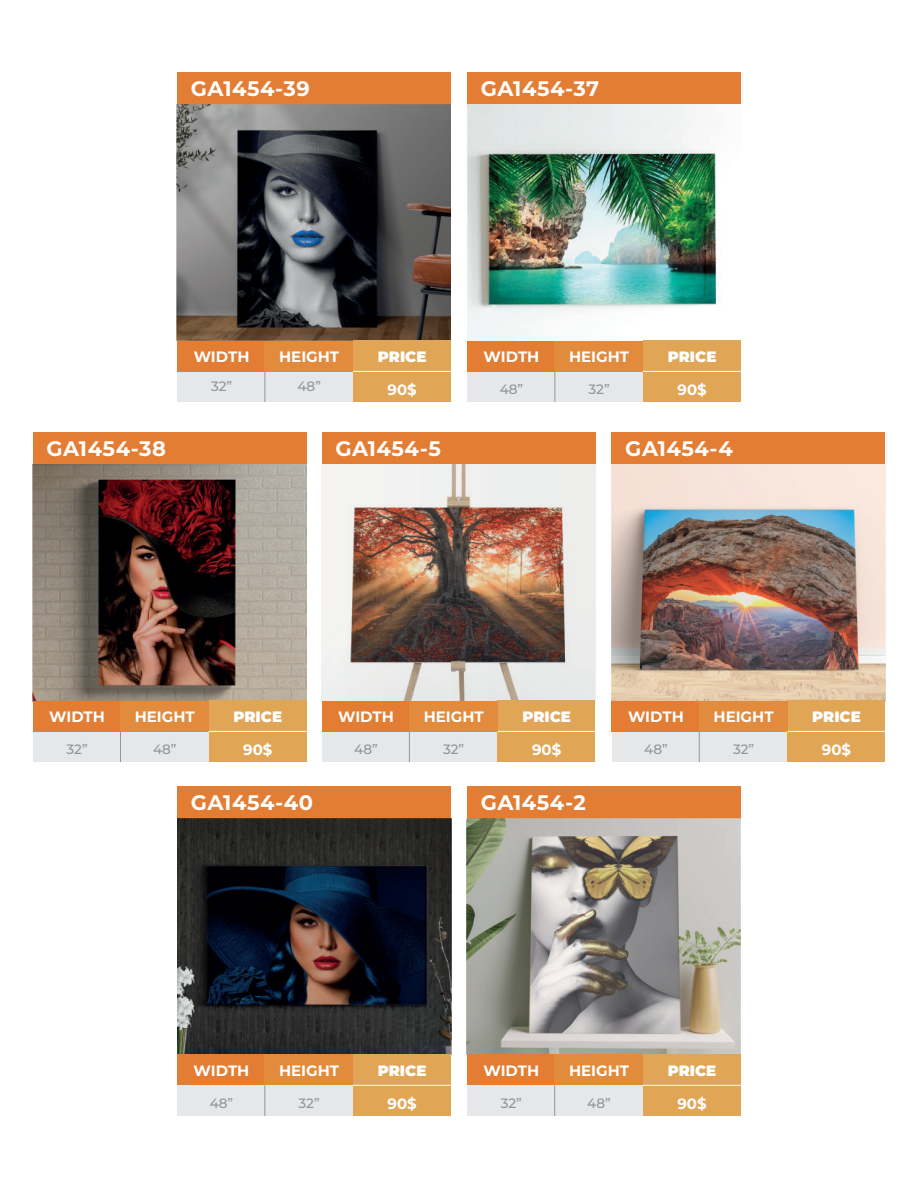
<style>
.page{position:relative;width:918px;height:1188px;background:#fff}
.page>*{position:absolute;margin:0;border:0;box-sizing:border-box;transform-origin:0 0}
.t1{font:700 21px "Montserrat";letter-spacing:.025em;color:#fff}
.t2{font:700 15px "Montserrat";color:#fff}
.t3{font:900 15px "Montserrat";color:#fff}
.t4{font:500 13.5px "Montserrat";color:#939598}
</style>
<div class="page">
<div style="left:33px;top:432px;width:273px;height:33px;background:#e27d33"></div>
<img style="left:33px;top:465px;width:274px;height:236px">
<div style="left:33px;top:731px;width:176px;height:31px;background:#e6e7e9"></div>
<div style="left:209px;top:701px;width:97px;height:61px;background:#e1a655"></div>
<div style="left:33px;top:701px;width:88px;height:30px;background:#e27d33"></div>
<div style="left:121px;top:701px;width:88px;height:30px;background:#e38b3c"></div>
<hr style="left:209px;top:731px;width:97px;height:1px;background:#fff">
<hr style="left:120px;top:731px;width:1px;height:31px;background:#939598">
<div style="left:612px;top:432px;width:273px;height:33px;background:#e27d33"></div>
<img style="left:611px;top:465px;width:274px;height:236px">
<div style="left:612px;top:731px;width:175px;height:31px;background:#e6e7e9"></div>
<div style="left:787px;top:701px;width:98px;height:61px;background:#e1a655"></div>
<div style="left:612px;top:701px;width:87px;height:30px;background:#e27d33"></div>
<div style="left:699px;top:701px;width:88px;height:30px;background:#e38b3c"></div>
<hr style="left:787px;top:731px;width:98px;height:1px;background:#fff">
<hr style="left:699px;top:731px;width:1px;height:31px;background:#939598">
<div style="left:322px;top:432px;width:273px;height:33px;background:#e27d33"></div>
<img style="left:322px;top:465px;width:274px;height:236px">
<div style="left:322px;top:731px;width:176px;height:31px;background:#e6e7e9"></div>
<div style="left:498px;top:701px;width:97px;height:61px;background:#e1a655"></div>
<div style="left:322px;top:701px;width:87px;height:30px;background:#e27d33"></div>
<div style="left:409px;top:701px;width:89px;height:30px;background:#e38b3c"></div>
<hr style="left:498px;top:731px;width:97px;height:1px;background:#fff">
<hr style="left:409px;top:731px;width:1px;height:31px;background:#939598">
<div style="left:467px;top:786px;width:274px;height:33px;background:#e27d33"></div>
<img style="left:467px;top:818px;width:274px;height:237px">
<div style="left:467px;top:1085px;width:176px;height:31px;background:#e6e7e9"></div>
<div style="left:643px;top:1055px;width:98px;height:61px;background:#e1a655"></div>
<div style="left:467px;top:1055px;width:88px;height:30px;background:#e27d33"></div>
<div style="left:555px;top:1055px;width:88px;height:30px;background:#e38b3c"></div>
<hr style="left:643px;top:1085px;width:98px;height:1px;background:#fff">
<hr style="left:554px;top:1085px;width:1px;height:31px;background:#939598">
<div style="left:177px;top:786px;width:274px;height:33px;background:#e27d33"></div>
<img style="left:177px;top:818px;width:274px;height:237px">
<div style="left:177px;top:1085px;width:176px;height:31px;background:#e6e7e9"></div>
<div style="left:353px;top:1055px;width:98px;height:61px;background:#e1a655"></div>
<div style="left:177px;top:1055px;width:88px;height:30px;background:#e27d33"></div>
<div style="left:265px;top:1055px;width:88px;height:30px;background:#e38b3c"></div>
<hr style="left:353px;top:1085px;width:98px;height:1px;background:#fff">
<hr style="left:265px;top:1085px;width:1px;height:31px;background:#939598">
<div style="left:467px;top:72px;width:274px;height:33px;background:#e27d33"></div>
<img style="left:467px;top:105px;width:274px;height:236px">
<div style="left:467px;top:371px;width:176px;height:31px;background:#e6e7e9"></div>
<div style="left:643px;top:341px;width:98px;height:61px;background:#e1a655"></div>
<div style="left:467px;top:341px;width:88px;height:30px;background:#e27d33"></div>
<div style="left:555px;top:341px;width:88px;height:30px;background:#e38b3c"></div>
<hr style="left:643px;top:371px;width:98px;height:1px;background:#fff">
<hr style="left:555px;top:371px;width:1px;height:31px;background:#939598">
<div style="left:177px;top:72px;width:274px;height:33px;background:#e27d33"></div>
<img style="left:177px;top:104px;width:274px;height:237px">
<div style="left:177px;top:371px;width:176px;height:31px;background:#e6e7e9"></div>
<div style="left:353px;top:341px;width:98px;height:61px;background:#e1a655"></div>
<div style="left:177px;top:341px;width:88px;height:30px;background:#e27d33"></div>
<div style="left:265px;top:341px;width:88px;height:30px;background:#e38b3c"></div>
<hr style="left:353px;top:371px;width:98px;height:1px;background:#fff">
<hr style="left:265px;top:371px;width:1px;height:31px;background:#939598">
<h1 class="t1" style="left:191px;top:73px;width:120px">GA1454-39</h1>
<h1 class="t1" style="left:481px;top:73px;width:120px">GA1454-37</h1>
<h1 class="t1" style="left:47px;top:433px;width:121px">GA1454-38</h1>
<p class="t2" style="left:194px;top:346px;width:57px">WIDTH</p>
<p class="t2" style="left:279px;top:346px;width:62px">HEIGHT</p>
<p class="t3" style="left:378px;top:345px;width:50px">PRICE</p>
<p class="t4" style="left:211px;top:376px;width:23px">32”</p>
<p class="t4" style="left:297px;top:376px;width:25px">48”</p>
<p class="t2" style="left:388px;top:379px;width:31px">90$</p>
<h1 class="t1" style="left:335px;top:433px;width:107px">GA1454-5</h1>
<p class="t2" style="left:484px;top:346px;width:57px">WIDTH</p>
<p class="t2" style="left:569px;top:346px;width:62px">HEIGHT</p>
<p class="t3" style="left:668px;top:345px;width:50px">PRICE</p>
<p class="t4" style="left:500px;top:380px;width:25px">48”</p>
<p class="t4" style="left:589px;top:380px;width:23px">32”</p>
<p class="t2" style="left:678px;top:379px;width:31px">90$</p>
<h1 class="t1" style="left:625px;top:433px;width:109px">GA1454-4</h1>
<p class="t2" style="left:49px;top:706px;width:57px">WIDTH</p>
<p class="t2" style="left:135px;top:706px;width:62px">HEIGHT</p>
<p class="t3" style="left:233px;top:705px;width:50px">PRICE</p>
<p class="t4" style="left:67px;top:740px;width:23px">32”</p>
<p class="t4" style="left:153px;top:740px;width:25px">48”</p>
<p class="t2" style="left:338px;top:706px;width:57px">WIDTH</p>
<p class="t2" style="left:424px;top:706px;width:62px">HEIGHT</p>
<p class="t3" style="left:522px;top:705px;width:50px">PRICE</p>
<p class="t4" style="left:354px;top:740px;width:25px">48”</p>
<p class="t4" style="left:443px;top:740px;width:23px">32”</p>
<p class="t2" style="left:628px;top:706px;width:57px">WIDTH</p>
<p class="t2" style="left:714px;top:706px;width:62px">HEIGHT</p>
<p class="t3" style="left:812px;top:705px;width:50px">PRICE</p>
<p class="t4" style="left:644px;top:740px;width:25px">48”</p>
<p class="t4" style="left:733px;top:740px;width:23px">32”</p>
<p class="t2" style="left:243px;top:739px;width:31px">90$</p>
<p class="t2" style="left:822px;top:739px;width:12px">4</p>
<p class="t2" style="left:532px;top:739px;width:31px">90$</p>
<p class="t2" style="left:822px;top:739px;width:31px">90$</p>
<h1 class="t1" style="left:191px;top:787px;width:124px">GA1454-40</h1>
<h1 class="t1" style="left:481px;top:787px;width:107px">GA1454-2</h1>
<p class="t2" style="left:194px;top:1060px;width:57px">WIDTH</p>
<p class="t2" style="left:279px;top:1060px;width:62px">HEIGHT</p>
<p class="t3" style="left:378px;top:1059px;width:50px">PRICE</p>
<p class="t4" style="left:210px;top:1094px;width:25px">48”</p>
<p class="t4" style="left:299px;top:1094px;width:23px">32”</p>
<p class="t2" style="left:388px;top:1093px;width:31px">90$</p>
<p class="t2" style="left:483px;top:1060px;width:57px">WIDTH</p>
<p class="t2" style="left:569px;top:1060px;width:62px">HEIGHT</p>
<p class="t3" style="left:668px;top:1059px;width:50px">PRICE</p>
<p class="t4" style="left:501px;top:1094px;width:23px">32”</p>
<p class="t4" style="left:587px;top:1094px;width:25px">48”</p>
<p class="t2" style="left:677px;top:1093px;width:31px">90$</p>
</div>
